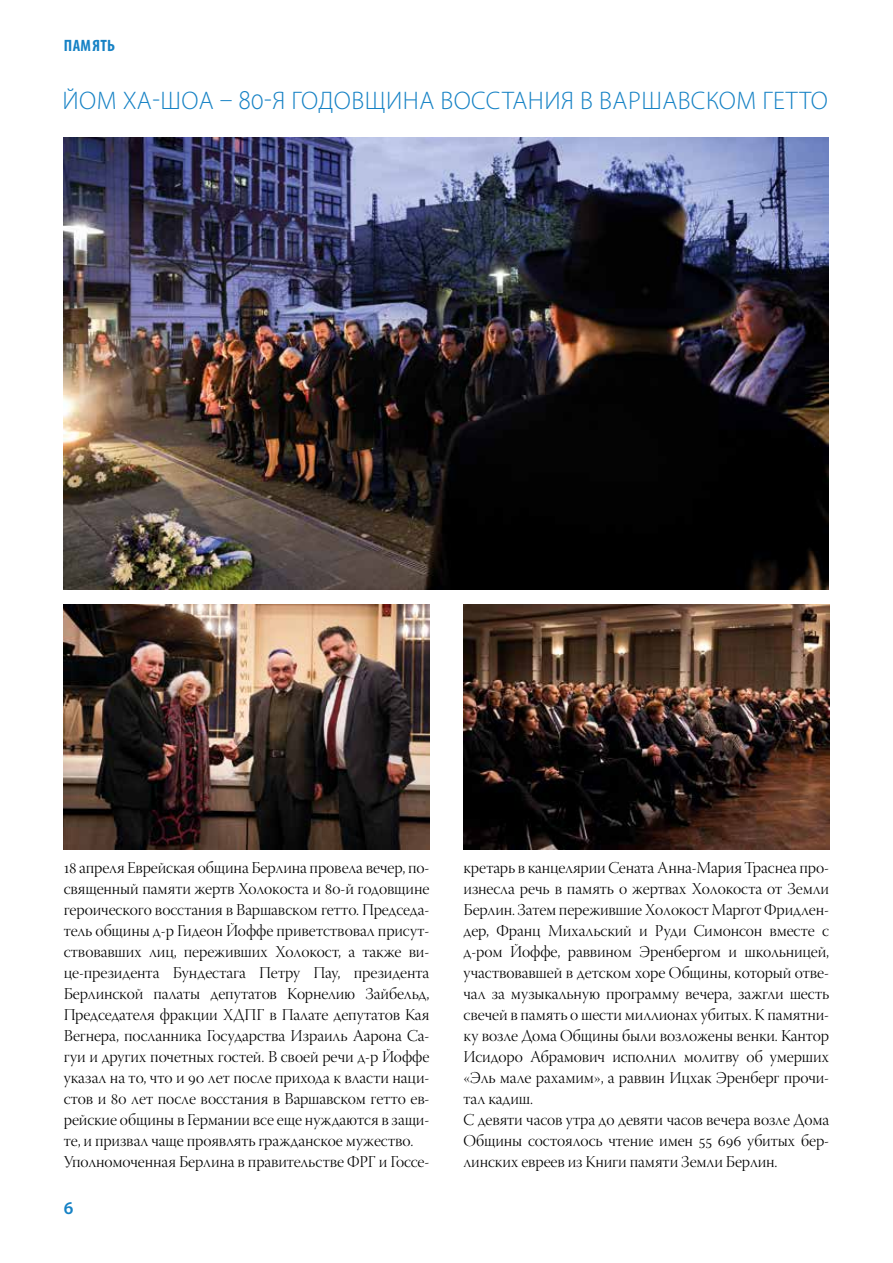
<style>
.page{position:relative;width:893px;height:1263px;background:#fff}
.page>*{position:absolute;margin:0;border:0;box-sizing:border-box;transform-origin:0 0}
.t1{font:300 25.5px "Myriad Pro";letter-spacing:.02em;color:#1682c5}
.t2{font:600 18px "Myriad Pro";color:#1682c5}
.t3{font:16.5px/21px "Warnock Pro Light Disp";letter-spacing:-.01em;color:#000}
.t4{font:700 condensed 16.5px "Myriad Pro";letter-spacing:.02em;color:#1682c5}
.s1{font-size:30.15px}
</style>
<div class="page">
<img style="left:64px;top:604px;width:365px;height:245px">
<img style="left:463px;top:604px;width:366px;height:245px">
<img style="left:64px;top:137px;width:765px;height:452px">
<p class="t4" style="left:64px;top:36px;width:53px">ПАМЯТЬ</p>
<h1 class="t1" style="left:62px;top:85px;width:767px">ЙОМ ХА-ШОА – <span class="s1">80</span>-Я ГОДОВЩИНА ВОССТАНИЯ В ВАРШАВСКОМ ГЕТТО</h1>
<p class="t3" style="left:64px;top:859px;width:367px">18 апреля Еврейская община Берлина провела вечер, по&shy;священный памяти жертв Холокоста и 80-й годовщине героического восстания в Варшавском гетто. Председа&shy;тель общины д-р Гидеон Йоффе приветствовал присут&shy;ствовавших лиц, переживших Холокост, а также ви&shy;це-президента Бундестага Петру Пау, президента Берлинской палаты депутатов Корнелию Зайбельд, Председателя фракции ХДПГ в Палате депутатов Кая Вегнера, посланника Государства Израиль Аарона Са&shy;гуи и других почетных гостей. В своей речи д-р Йоффе указал на то, что и 90 лет после прихода к власти наци&shy;стов и 80 лет после восстания в Варшавском гетто ев&shy;рейские общины в Германии все еще нуждаются в защи&shy;те, и призвал чаще проявлять гражданское мужество.<br>Уполномоченная Берлина в правительстве ФРГ и Госсе-</p>
<p class="t3" style="left:463px;top:859px;width:367px">кретарь в канцелярии Сената Анна-Мария Траснеа про&shy;изнесла речь в память о жертвах Холокоста от Земли Берлин. Затем пережившие Холокост Маргот Фридлен&shy;дер, Франц Михальский и Руди Симонсон вместе с д-ром Йоффе, раввином Эренбергом и школьницей, участвовавшей в детском хоре Общины, который отве&shy;чал за музыкальную программу вечера, зажгли шесть свечей в память о шести миллионах убитых. К памятни&shy;ку возле Дома Общины были возложены венки. Кантор Исидоро Абрамович исполнил молитву об умерших «Эль мале рахамим», а раввин Ицхак Эренберг прочи&shy;тал кадиш.<br>С девяти часов утра до девяти часов вечера возле Дома Общины состоялось чтение имен 55 696 убитых бер&shy;линских евреев из Книги памяти Земли Берлин.</p>
<p class="t2" style="left:64px;top:1197px;width:11px">6</p>
</div>
